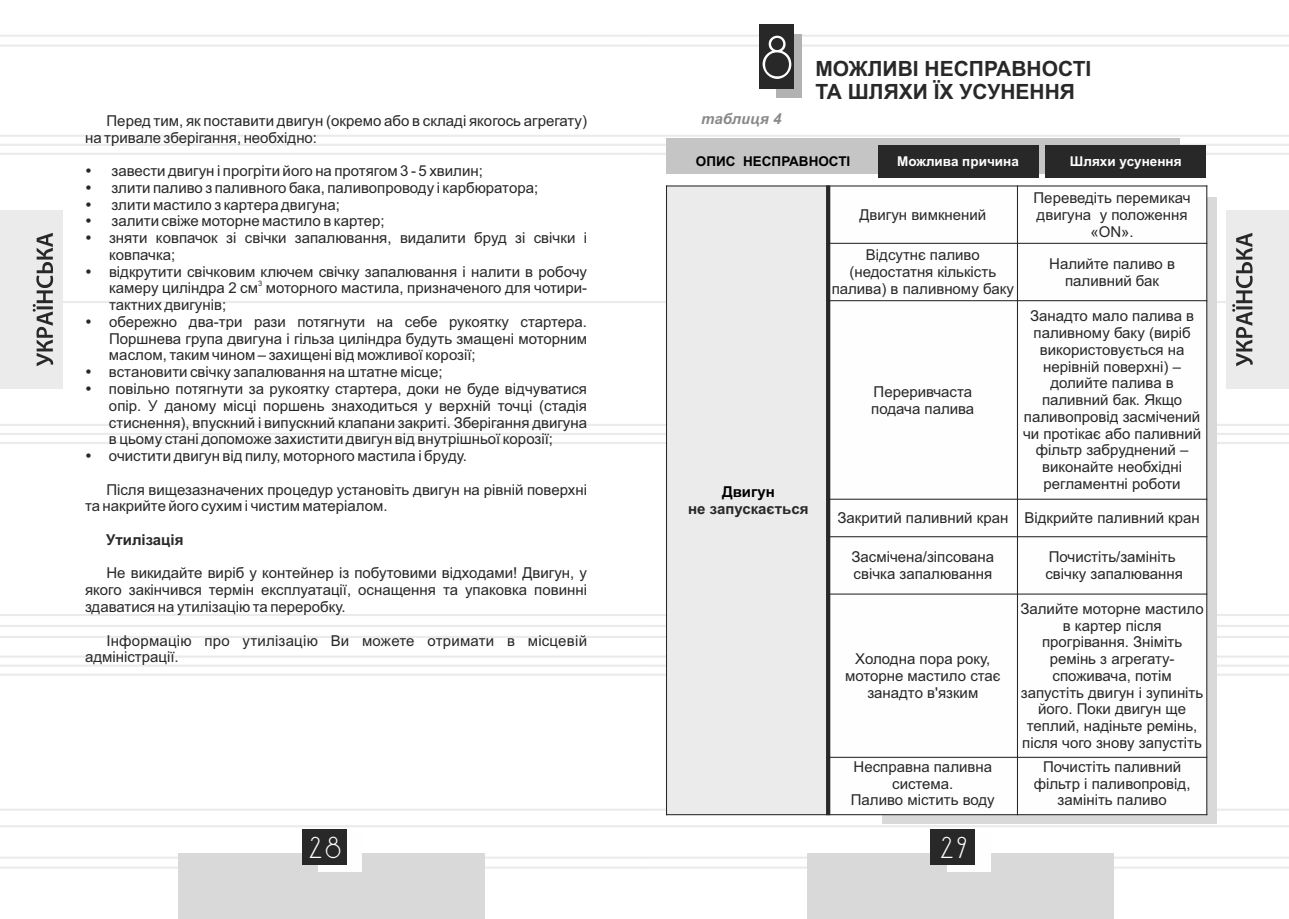
<style>
.page{position:relative;width:1289px;height:919px;background:#fff}
.page>*{position:absolute;margin:0;border:0;box-sizing:border-box;transform-origin:0 0}
.t1{font:52.5px "DS Standart Cyr";color:#fefefe}
.t2{font:26.25px "DS Standart Cyr";color:#fefefe}
.t3{font:700 21px/23.4px "Arial";color:#282828}
.t4{font:15px/16.8px "Arial";color:#282828}
.t5{font:700 15px "Arial";color:#282828}
.t6{font:italic 700 15px "Arial";color:#898989}
.t7{font:700 15px "Arial";color:#000}
.t8{font:700 13.5px "Arial";color:#fefefe}
.t9{font:700 13.5px "Arial";color:#000}
.t10{font:7.5px "Arial";color:#282828}
</style>
<div class="page">
<hr style="left:644px;top:135px;width:644px;height:2px;background:#ebebeb">
<hr style="left:644px;top:153px;width:644px;height:2px;background:#ebebeb">
<hr style="left:644px;top:424px;width:644px;height:2px;background:#ebebeb">
<hr style="left:644px;top:442px;width:644px;height:2px;background:#ebebeb">
<hr style="left:644px;top:614px;width:644px;height:2px;background:#ebebeb">
<hr style="left:644px;top:635px;width:644px;height:3px;background:#ebebeb">
<hr style="left:644px;top:655px;width:644px;height:2px;background:#ebebeb">
<hr style="left:644px;top:673px;width:644px;height:2px;background:#ebebeb">
<hr style="left:644px;top:856px;width:644px;height:2px;background:#ebebeb">
<hr style="left:644px;top:866px;width:644px;height:2px;background:#ebebeb">
<hr style="left:644px;top:35px;width:644px;height:2px;background:#ebebeb">
<hr style="left:644px;top:45px;width:644px;height:2px;background:#ebebeb">
<hr style="left:644px;top:808px;width:644px;height:2px;background:#ebebeb">
<hr style="left:644px;top:825px;width:644px;height:2px;background:#ebebeb">
<hr style="left:644px;top:301px;width:644px;height:2px;background:#ebebeb">
<hr style="left:0;top:135px;width:644px;height:2px;background:#ebebeb">
<svg style="left:0;top:144px;width:1288px;height:3px"></svg>
<hr style="left:0;top:153px;width:644px;height:2px;background:#ebebeb">
<hr style="left:0;top:424px;width:644px;height:2px;background:#ebebeb">
<svg style="left:0;top:433px;width:1288px;height:2px"></svg>
<hr style="left:0;top:442px;width:644px;height:2px;background:#ebebeb">
<hr style="left:0;top:614px;width:644px;height:2px;background:#ebebeb">
<svg style="left:0;top:625px;width:1288px;height:2px"></svg>
<hr style="left:0;top:635px;width:644px;height:3px;background:#ebebeb">
<hr style="left:0;top:655px;width:644px;height:2px;background:#ebebeb">
<hr style="left:0;top:664px;width:1288px;height:3px;background:#f0f0f0">
<hr style="left:0;top:673px;width:644px;height:2px;background:#ebebeb">
<hr style="left:0;top:856px;width:644px;height:2px;background:#ebebeb">
<hr style="left:0;top:866px;width:644px;height:2px;background:#ebebeb">
<hr style="left:0;top:35px;width:644px;height:2px;background:#ebebeb">
<hr style="left:0;top:45px;width:644px;height:2px;background:#ebebeb">
<hr style="left:0;top:808px;width:644px;height:2px;background:#ebebeb">
<hr style="left:0;top:825px;width:644px;height:2px;background:#ebebeb">
<hr style="left:0;top:301px;width:644px;height:2px;background:#ebebeb">
<div style="left:178px;top:853px;width:307px;height:65px;background:#d9d9d9"></div>
<div style="left:318px;top:832px;width:44px;height:39px;background:#fefefe"></div>
<div style="left:301px;top:829px;width:45px;height:36px;background:#282828"></div>
<div style="left:0;top:210px;width:62px;height:179px;background:#ebebeb"></div>
<svg style="left:33px;top:233px;width:20px;height:133px"></svg>
<div style="left:807px;top:853px;width:306px;height:65px;background:#d9d9d9"></div>
<div style="left:946px;top:832px;width:44px;height:39px;background:#fefefe"></div>
<div style="left:930px;top:829px;width:45px;height:36px;background:#282828"></div>
<div style="left:1226px;top:210px;width:62px;height:179px;background:#ebebeb"></div>
<svg style="left:1232px;top:233px;width:20px;height:133px"></svg>
<div style="left:882px;top:197px;width:335px;height:626px;background:#d9d9d9"></div>
<div style="left:666px;top:138px;width:514px;height:35px;background:#c5c5c5"></div>
<div style="left:878px;top:145px;width:160px;height:33px;background:#282828"></div>
<div style="left:1045px;top:145px;width:160px;height:33px;background:#282828"></div>
<div style="left:666px;top:186px;width:162px;height:628px;background:#ebebeb"></div>
<div style="left:828px;top:186px;width:189px;height:57px;background:#fefefe"></div>
<div style="left:1017px;top:186px;width:189px;height:57px;background:#fefefe"></div>
<div style="left:828px;top:243px;width:189px;height:58px;background:#fefefe"></div>
<div style="left:1017px;top:243px;width:189px;height:58px;background:#fefefe"></div>
<div style="left:828px;top:301px;width:189px;height:198px;background:#fefefe"></div>
<div style="left:1017px;top:301px;width:189px;height:198px;background:#fefefe"></div>
<div style="left:828px;top:499px;width:189px;height:37px;background:#fefefe"></div>
<div style="left:1017px;top:499px;width:189px;height:37px;background:#fefefe"></div>
<div style="left:828px;top:536px;width:189px;height:58px;background:#fefefe"></div>
<div style="left:1017px;top:536px;width:189px;height:58px;background:#fefefe"></div>
<div style="left:828px;top:594px;width:189px;height:163px;background:#fefefe"></div>
<div style="left:1017px;top:594px;width:189px;height:163px;background:#fefefe"></div>
<div style="left:828px;top:757px;width:189px;height:57px;background:#fefefe"></div>
<div style="left:1017px;top:757px;width:189px;height:57px;background:#fefefe"></div>
<hr style="left:666px;top:185px;width:1px;height:630px;background:#282828">
<hr style="left:826px;top:185px;width:4px;height:630px;background:#282828">
<hr style="left:1016px;top:185px;width:2px;height:630px;background:#282828">
<hr style="left:1206px;top:185px;width:1px;height:630px;background:#282828">
<hr style="left:666px;top:814px;width:541px;height:1px;background:#282828">
<hr style="left:826px;top:756px;width:381px;height:1px;background:#282828">
<hr style="left:826px;top:593px;width:381px;height:1px;background:#282828">
<hr style="left:826px;top:536px;width:381px;height:1px;background:#282828">
<hr style="left:826px;top:498px;width:381px;height:1px;background:#282828">
<hr style="left:826px;top:300px;width:381px;height:1px;background:#282828">
<hr style="left:826px;top:243px;width:381px;height:1px;background:#282828">
<hr style="left:666px;top:185px;width:541px;height:1px;background:#282828">
<div style="left:776px;top:34px;width:26px;height:64px;background:#b2b2b2"></div>
<div style="left:759px;top:24px;width:34px;height:64px;background:#282828"></div>
<p class="t4" style="left:85px;top:113px;width:503px;text-indent:21px">Перед тим, як поставити двигун (окремо або в складі якогось агрегату) на тривале зберігання, необхідно:</p>
<p class="t4" style="left:109px;top:164px;width:479px">завести двигун і прогріти його на протягом 3 - 5 хвилин;<br>злити паливо з паливного бака, паливопроводу і карбюратора;<br>злити мастило з картера двигуна;<br>залити свіже моторне мастило в картер;<br>зняти ковпачок зі свічки запалювання, видалити бруд зі свічки і ковпачка;<br>відкрутити свічковим ключем свічку запалювання і налити в робочу</p>
<p class="t10" style="left:258px;top:280px;width:6px">3</p>
<p class="t4" style="left:109px;top:281px;width:479px">камеру циліндра 2 см моторного мастила, призначеного для чотири&shy;тактних двигунів;<br>обережно два-три рази потягнути на себе рукоятку стартера.<br>Поршнева група двигуна і гільза циліндра будуть змащені моторним маслом, таким чином – захищені від можливої корозії;<br>встановити свічку запалювання на штатне місце;<br>повільно потягнути за рукоятку стартера, доки не буде відчуватися опір. У даному місці поршень знаходиться у верхній точці (стадія стиснення), впускний і випускний клапани закриті. Зберігання двигуна в цьому стані допоможе захистити двигун від внутрішньої корозії; очистити двигун від пилу, моторного мастила і бруду.</p>
<p class="t4" style="left:85px;top:482px;width:503px;text-indent:21px">Після вищезазначених процедур установіть двигун на рівній поверхні та накрийте його сухим і чистим матеріалом.</p>
<p class="t5" style="left:106px;top:534px;width:79px">Утилізація</p>
<p class="t4" style="left:85px;top:566px;width:503px;text-align:justify;text-indent:21px">Не викидайте виріб у контейнер із побутовими відходами! Двигун, у якого закінчився термін експлуатації, оснащення та упаковка повинні здаватися на утилізацію та переробку.</p>
<p class="t4" style="left:85px;top:633px;width:503px;text-indent:21px">Інформацію про утилізацію Ви можете отримати в місцевій адміністрації.</p>
<h1 class="t1" style="left:761px;top:36px;width:32px">8</h1>
<p class="t6" style="left:701px;top:113px;width:82px">таблиця 4</p>
<h3 class="t3" style="left:815px;top:58px;width:277px">МОЖЛИВІ НЕСПРАВНОСТІ<br>ТА ШЛЯХИ ЇХ УСУНЕННЯ</h3>
<p class="t9" style="left:696px;top:156px;width:156px">ОПИС НЕСПРАВНОСТІ</p>
<p class="t8" style="left:897px;top:156px;width:123px">Можлива причина</p>
<p class="t8" style="left:1069px;top:156px;width:113px">Шляхи усунення</p>
<p class="t4" style="left:859px;top:207px;width:128px">Двигун вимкнений</p>
<p class="t4" style="left:1033px;top:191px;width:159px;text-align:center">Переведіть перемикач двигуна у положення «ON».</p>
<p class="t7" style="left:722px;top:486px;width:54px">Двигун</p>
<p class="t5" style="left:688px;top:503px;width:122px">не запускається</p>
<p class="t4" style="left:831px;top:248px;width:184px;text-align:center">Відсутнє паливо (недостатня кількість палива) в паливному баку</p>
<p class="t4" style="left:1049px;top:256px;width:127px;text-align:center">Налийте паливо в паливний бак</p>
<p class="t4" style="left:1022px;top:309px;width:180px;text-align:center">Занадто мало палива в паливному баку (виріб використовується на нерівній поверхні) – долийте палива в паливний бак. Якщо паливопровід засмічений чи протікає або паливний фільтр забруднений – виконайте необхідні регламентні роботи</p>
<p class="t4" style="left:837px;top:511px;width:364px">Закритий паливний кран Відкрийте паливний кран</p>
<p class="t4" style="left:851px;top:550px;width:144px">Засмічена/зіпсована свічка запалювання</p>
<p class="t4" style="left:1045px;top:550px;width:139px">Почистіть/замініть свічку запалювання</p>
<p class="t4" style="left:871px;top:384px;width:104px">Переривчаста подача палива</p>
<p class="t4" style="left:845px;top:651px;width:157px;text-align:center">Холодна пора року, моторне мастило стає занадто в'язким</p>
<p class="t4" style="left:1020px;top:601px;width:185px;text-align:center">Залийте моторне мастило в картер після прогрівання. Зніміть ремінь з агрегату&shy;споживача, потім запустіть двигун і зупиніть його. Поки двигун ще теплий, надіньте ремінь, після чого знову запустіть</p>
<p class="t4" style="left:850px;top:759px;width:145px;text-align:center">Несправна паливна система.<br>Паливо містить воду</p>
<p class="t4" style="left:1033px;top:759px;width:158px;text-align:center">Почистіть паливний фільтр і паливопровід, замініть паливо</p>
<h2 class="t2" style="left:309px;top:837px;width:34px">28</h2>
<h2 class="t2" style="left:940px;top:836px;width:28px">29</h2>
</div>
